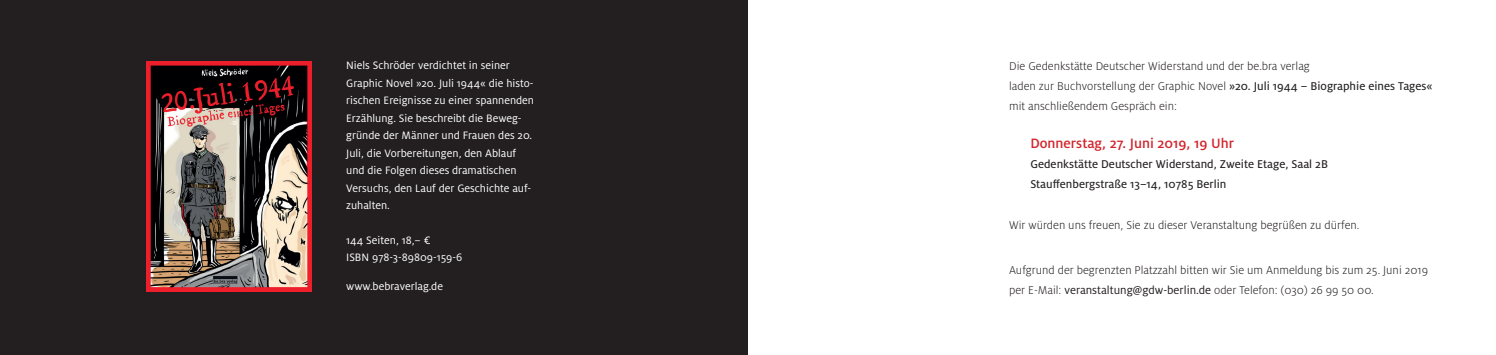
<style>
.page{position:relative;width:1496px;height:355px;background:#fff}
.page>*{position:absolute;margin:0;border:0;box-sizing:border-box;transform-origin:0 0}
.t1{font:500 15px "Milo OT";color:#d1232a}
.t2{font:300 12.5px/20px "Milo OT";color:#231f20}
.t3{font:12.5px/20px "Milo OT Text";color:#231f20}
.t4{font:11.88px/17.5px "Milo OT";color:#fff}
.s1{font-family:"Milo OT Text";font-weight:400}
.s2{font-weight:400}
</style>
<div class="page">
<div style="left:0;top:0;width:747px;height:354px;background:#231f20"></div>
<img style="left:147px;top:62px;width:165px;height:229px">
<p class="t4" style="left:346px;top:57px;width:189px">Niels Schröder verdichtet in seiner Graphic Novel »20. Juli 1944« die histo&shy;rischen Ereignisse zu einer spannenden Erzählung. Sie beschreibt die Beweg&shy;gründe der Männer und Frauen des 20.<br>Juli, die Vorbereitungen, den Ablauf und die Folgen dieses dramatischen Versuchs, den Lauf der Geschichte auf&shy;zuhalten.</p>
<p class="t4" style="left:346px;top:231px;width:118px">144 Seiten, 18,– €<br>ISBN 978-3-89809-159-6</p>
<p class="t4" style="left:346px;top:277px;width:98px">www.bebraverlag.de</p>
<p class="t2" style="left:1009px;top:56px;width:425px">Die Gedenkstätte Deutscher Widerstand und der be.bra verlag<br>laden zur Buchvorstellung der Graphic Novel <span class="s1">»20. Juli 1944 – Biographie eines Tages« </span>mit anschließendem Gespräch ein:</p>
<p class="t1" style="left:1030px;top:134px;width:205px">Donnerstag, 27. Juni 2019, 19 Uhr</p>
<p class="t3" style="left:1030px;top:153px;width:299px">Gedenkstätte Deutscher Widerstand, Zweite Etage, Saal 2B<br>Stauffenbergstraße 13–14, 10785 Berlin</p>
<p class="t2" style="left:1009px;top:215px;width:352px">Wir würden uns freuen, Sie zu dieser Veranstaltung begrüßen zu dürfen.</p>
<p class="t2" style="left:1009px;top:260px;width:420px">Aufgrund der begrenzten Platzzahl bitten wir Sie um Anmeldung bis zum 25. Juni 2019 per E-Mail: <span class="s2">veranstaltung@gdw-berlin.de</span> oder Telefon: (030) 26 99 50 00.</p>
</div>
